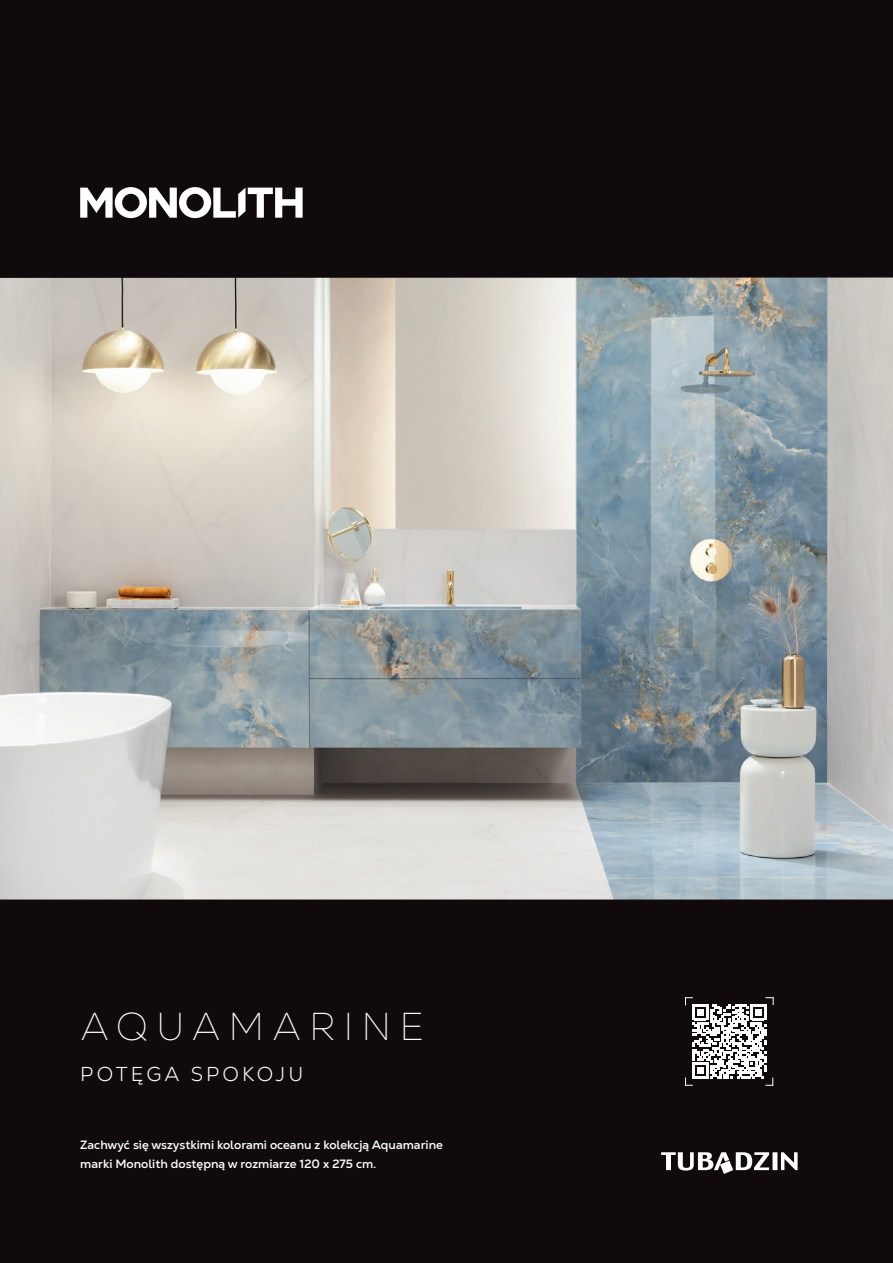
<style>
.page{position:relative;width:893px;height:1263px;background:#110a0c}
.page>*{position:absolute;margin:0;border:0;box-sizing:border-box;transform-origin:0 0}
.t1{font:100 38.85px "Nexa Text";letter-spacing:.21em;color:#fff}
.t2{font:300 20.1px "Nexa Text";letter-spacing:.15em;color:#fff}
.t3{font:700 12px/18.8px "Nexa Text";color:#fff}
</style>
<div class="page">
<svg style="left:661px;top:1152px;width:137px;height:22px"></svg>
<svg style="left:80px;top:187px;width:223px;height:31px"></svg>
<svg style="left:685px;top:997px;width:89px;height:89px"></svg>
<img style="left:0;top:277px;width:893px;height:622px">
<h1 class="t1" style="left:80px;top:1003px;width:345px">AQUAMARINE</h1>
<h2 class="t2" style="left:80px;top:1062px;width:224px">POTĘGA SPOKOJU</h2>
<p class="t3" style="left:80px;top:1135px;width:364px">Zachwyć się wszystkimi kolorami oceanu z kolekcją Aquamarine marki Monolith dostępną w rozmiarze 120 x 275 cm.</p>
</div>
